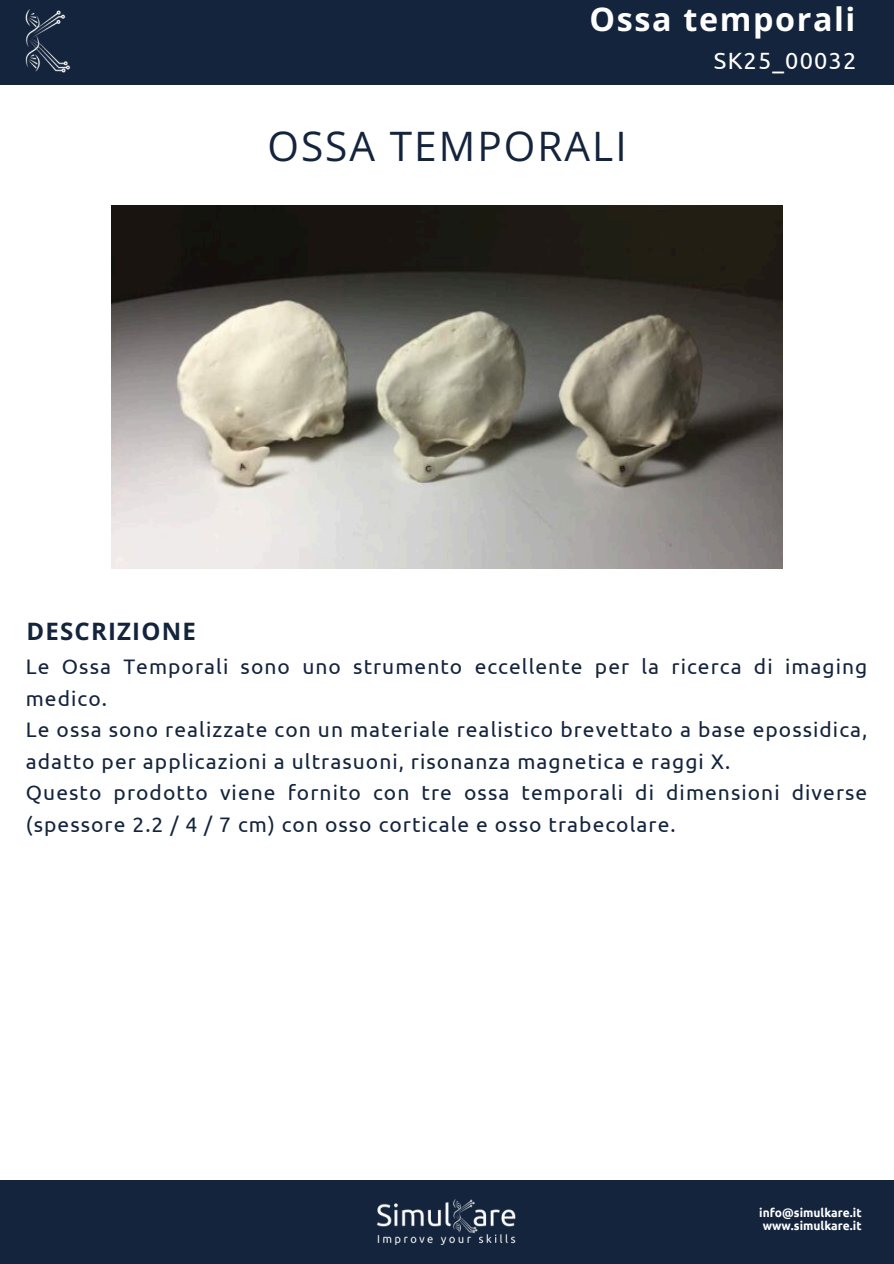
<style>
.page{position:relative;width:894px;height:1264px;background:#fff}
.page>*{position:absolute;margin:0;border:0;box-sizing:border-box;transform-origin:0 0}
.t1{font:40.65px "Open Sans";letter-spacing:.05em;color:#14243c}
.t2{font:700 32.25px "Open Sans";letter-spacing:.05em;color:#fff}
.t3{font:700 24px "Open Sans";letter-spacing:.05em;color:#14243c}
.t4{font:23.55px "Ubuntu";letter-spacing:.05em;color:#fff}
.t5{font:21px/31.5px "Ubuntu";letter-spacing:.05em;color:#14243c}
.t6{font:700 12px/13.5px "Ubuntu";color:#fff}
</style>
<div class="page">
<div style="left:0;top:1179px;width:892px;height:84px;background:#14243c"></div>
<img style="left:376px;top:1199px;width:140px;height:45px">
<div style="left:0;top:0;width:892px;height:85px;background:#14243c"></div>
<img style="left:25px;top:10px;width:46px;height:63px">
<img style="left:111px;top:205px;width:671px;height:363px">
<h4 class="t2" style="left:589px;top:-4px;width:267px">Ossa temporali</h4>
<p class="t1" style="left:267px;top:117px;width:361px">OSSA TEMPORALI</p>
<h3 class="t4" style="left:713px;top:47px;width:144px">SK25_00032</h3>
<h2 class="t3" style="left:26px;top:614px;width:171px">DESCRIZIONE</h2>
<p class="t5" style="left:26px;top:650px;width:842px">Le Ossa Temporali sono uno strumento eccellente per la ricerca di imaging medico.<br>Le ossa sono realizzate con un materiale realistico brevettato a base epossidica, adatto per applicazioni a ultrasuoni, risonanza magnetica e raggi X.<br>Questo prodotto viene fornito con tre ossa temporali di dimensioni diverse (spessore 2.2 / 4 / 7 cm) con osso corticale e osso trabecolare.</p>
<h1 class="t6" style="left:759px;top:1205px;width:104px">info@simulkare.it www.simulkare.it</h1>
</div>
